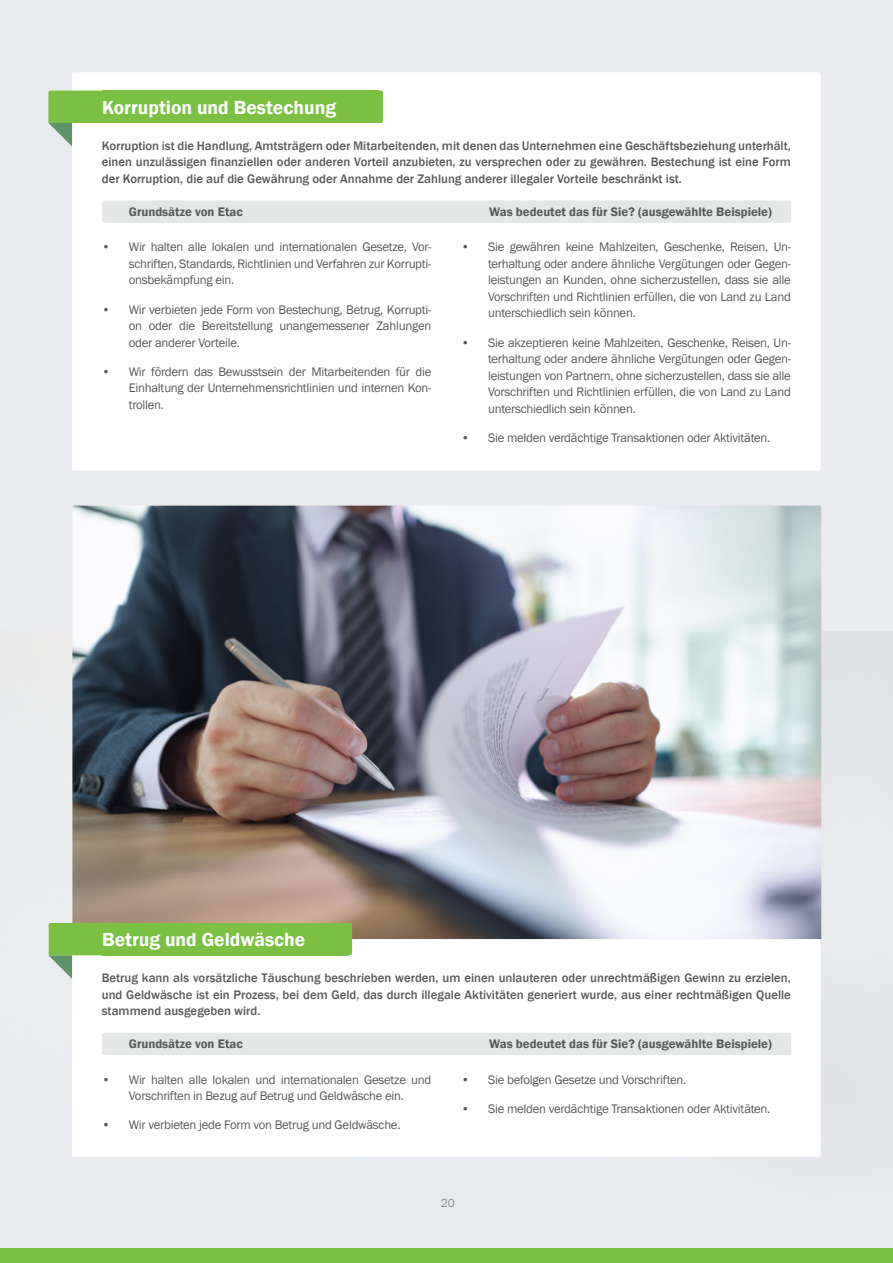
<style>
.page{position:relative;width:893px;height:1263px;background:#fff}
.page>*{position:absolute;margin:0;border:0;box-sizing:border-box;transform-origin:0 0}
.t1{font:600 19.5px "Franklin Gothic";color:#fff}
.t2{font:12.75px/16.5px "Franklin Gothic";letter-spacing:-.02em;color:#58595b;text-align:justify}
.t3{font:500 12.75px/16.5px "Franklin Gothic";color:#58595b;text-align:justify}
.t4{font:600 12.75px "Franklin Gothic";color:#58595b}
.t5{font:12px "Franklin Gothic";color:#84888c}
</style>
<div class="page">
<div style="left:0;top:0;width:893px;height:1248px;background:#e9ebee"></div>
<div style="left:0;top:1248px;width:893px;height:15px;background:#7ac143"></div>
<img style="left:72px;top:506px;width:749px;height:433px">
<div style="left:72px;top:939px;width:749px;height:218px;background:#fff"></div>
<div style="left:102px;top:1033px;width:689px;height:22px;background:#e4e7e5;border-radius:2px"></div>
<svg style="left:48px;top:923px;width:80px;height:56px;background:#b1d798"></svg>
<div style="left:72px;top:72px;width:749px;height:399px;background:#fff;border-radius:2px"></div>
<div style="left:102px;top:200px;width:689px;height:23px;background:#e4e7e5;border-radius:2px"></div>
<svg style="left:48px;top:91px;width:54px;height:56px"></svg>
<div style="left:102px;top:91px;width:277px;height:32px;background:#7ac143"></div>
<div style="left:374px;top:91px;width:9px;height:32px;background:#7ac143;border-radius:2px"></div>
<div style="left:102px;top:923px;width:246px;height:32px;background:#7ac143"></div>
<div style="left:343px;top:923px;width:9px;height:32px;background:#7ac143;border-radius:2px"></div>
<h1 class="t1" style="left:102px;top:95px;width:236px">Korruption und Bestechung</h1>
<p class="t3" style="left:102px;top:137px;width:691px">Korruption ist die Handlung, Amtsträgern oder Mitarbeitenden, mit denen das Unternehmen eine Geschäftsbeziehung unterhält, einen unzulässigen finanziellen oder anderen Vorteil anzubieten, zu versprechen oder zu gewähren. Bestechung ist eine Form der Korruption, die auf die Gewährung oder Annahme der Zahlung anderer illegaler Vorteile beschränkt ist.</p>
<p class="t4" style="left:129px;top:204px;width:116px">Grundsätze von Etac</p>
<p class="t4" style="left:489px;top:204px;width:284px">Was bedeutet das für Sie? (ausgewählte Beispiele)</p>
<p class="t2" style="left:129px;top:239px;width:304px;text-indent:-27px">• Wir halten alle lokalen und internationalen Gesetze, Vor&shy;schriften, Standards, Richtlinien und Verfahren zur Korrupti&shy;onsbekämpfung ein.</p>
<p class="t2" style="left:129px;top:301px;width:304px;text-indent:-27px">• Wir verbieten jede Form von Bestechung, Betrug, Korrupti&shy;on oder die Bereitstellung unangemessener Zahlungen oder anderer Vorteile.</p>
<p class="t2" style="left:129px;top:364px;width:304px;text-indent:-27px">• Wir fördern das Bewusstsein der Mitarbeitenden für die Einhaltung der Unternehmensrichtlinien und internen Kon&shy;trollen.</p>
<p class="t2" style="left:488px;top:239px;width:304px;text-indent:-27px">• Sie gewähren keine Mahlzeiten, Geschenke, Reisen, Un&shy;terhaltung oder andere ähnliche Vergütungen oder Gegen&shy;leistungen an Kunden, ohne sicherzustellen, dass sie alle Vorschriften und Richtlinien erfüllen, die von Land zu Land unterschiedlich sein können.</p>
<p class="t2" style="left:488px;top:334px;width:304px;text-indent:-27px">• Sie akzeptieren keine Mahlzeiten, Geschenke, Reisen, Un&shy;terhaltung oder andere ähnliche Vergütungen oder Gegen&shy;leistungen von Partnern, ohne sicherzustellen, dass sie alle Vorschriften und Richtlinien erfüllen, die von Land zu Land unterschiedlich sein können.</p>
<p class="t2" style="left:461px;top:430px;width:311px">• Sie melden verdächtige Transaktionen oder Aktivitäten.</p>
<h1 class="t1" style="left:102px;top:927px;width:205px">Betrug und Geldwäsche</h1>
<p class="t3" style="left:102px;top:970px;width:691px">Betrug kann als vorsätzliche Täuschung beschrieben werden, um einen unlauteren oder unrechtmäßigen Gewinn zu erzielen, und Geldwäsche ist ein Prozess, bei dem Geld, das durch illegale Aktivitäten generiert wurde, aus einer rechtmäßigen Quelle stammend ausgegeben wird.</p>
<p class="t4" style="left:129px;top:1036px;width:116px">Grundsätze von Etac</p>
<p class="t4" style="left:489px;top:1036px;width:284px">Was bedeutet das für Sie? (ausgewählte Beispiele)</p>
<p class="t2" style="left:102px;top:1071px;width:331px;text-align:center">• Wir halten alle lokalen und internationalen Gesetze und<br>Vorschriften in Bezug auf Betrug und Geldwäsche ein.</p>
<p class="t2" style="left:102px;top:1117px;width:300px">• Wir verbieten jede Form von Betrug und Geldwäsche.</p>
<p class="t2" style="left:461px;top:1071px;width:227px">• Sie befolgen Gesetze und Vorschriften.</p>
<p class="t2" style="left:461px;top:1101px;width:311px">• Sie melden verdächtige Transaktionen oder Aktivitäten.</p>
<p class="t5" style="left:441px;top:1195px;width:15px">20</p>
</div>
